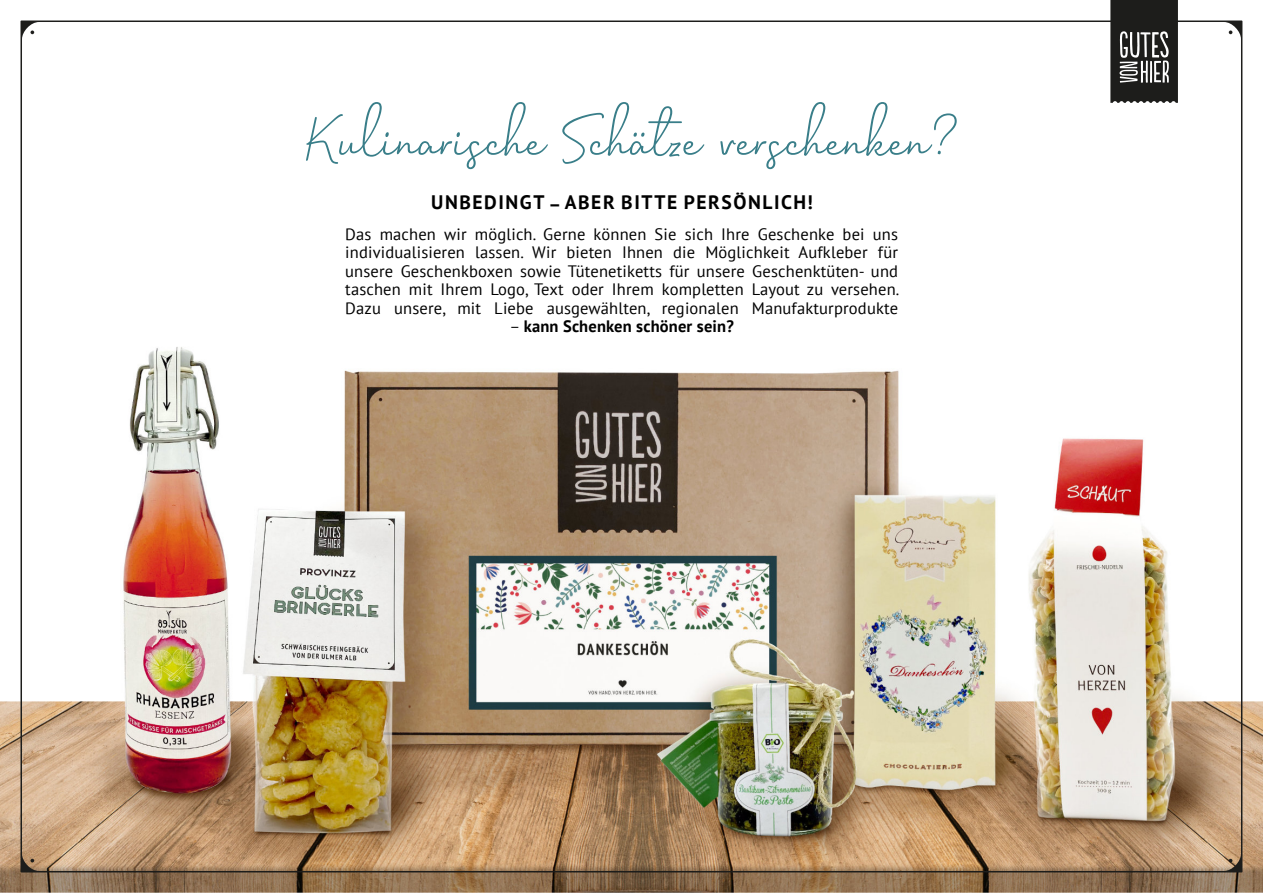
<style>
.page{position:relative;width:1263px;height:893px;background:#fff}
.page>*{position:absolute;margin:0;border:0;box-sizing:border-box;transform-origin:0 0}
.t1{font:60px "Celliad";color:#397e89}
.t2{font:700 19.5px "PT Sans";letter-spacing:.08em;color:#000}
.t3{font:16.5px/18.5px "PT Sans";letter-spacing:.01em;color:#000;text-align:justify}
.t4{font:700 16.5px "PT Sans";letter-spacing:.01em;color:#000}
.s1{font-weight:400}
</style>
<div class="page">
<img style="left:0;top:338px;width:1263px;height:555px">
<svg style="left:1224px;top:854px;width:17px;height:17px"></svg>
<svg style="left:1225px;top:22px;width:16px;height:17px"></svg>
<svg style="left:22px;top:854px;width:17px;height:17px"></svg>
<svg style="left:22px;top:22px;width:16px;height:16px"></svg>
<svg style="left:1110px;top:0;width:68px;height:103px;background:#3e3e3d"></svg>
<h1 class="t1" style="left:307px;top:109px;width:649px">Kulinarische Schätze verschenken?</h1>
<p class="t2" style="left:431px;top:195px;width:383px">UNBEDINGT –ABER BITTE PERSÖNLICH!</p>
<p class="t3" style="left:345px;top:226px;width:556px">Das machen wir möglich. Gerne können Sie sich Ihre Geschenke bei uns individualisieren lassen. Wir bieten Ihnen die Möglichkeit Aufkleber für unsere Geschenkboxen sowie Tütenetiketts für unsere Geschenktüten- und taschen mit Ihrem Logo, Text oder Ihrem kompletten Layout zu versehen.<br>Dazu unsere, mit Liebe ausgewählten, regionalen Manufakturprodukte</p>
<p class="t4" style="left:509px;top:320px;width:226px"><span class="s1">–</span> kann Schenken schöner sein?</p>
</div>
